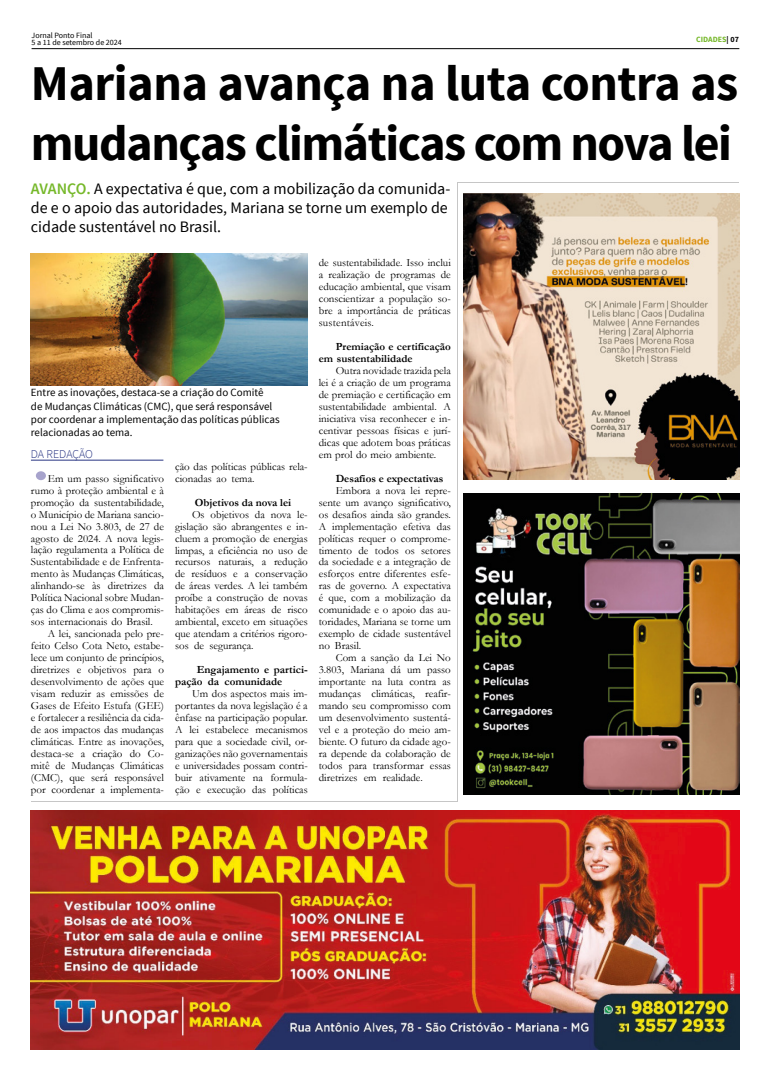
<style>
.page{position:relative;width:766px;height:1078px;background:#fff}
.page>*{position:absolute;margin:0;border:0;box-sizing:border-box;transform-origin:0 0}
.t1{font:700 49.9px/59.9px "Source Sans Pro";letter-spacing:-.03em;color:#000}
.t2{font:16px/19.2px "Source Sans Pro";color:#000}
.t3{font:300 12px "Source Sans Pro";letter-spacing:-.01em;color:#283583}
.t4{font:11px/12px "Garamond";color:#000;text-align:justify}
.t5{font:11px/13.2px "Source Sans Pro";color:#000}
.t6{font:700 11px/12px "Garamond";color:#000}
.t7{font:8px/8px "Source Sans Pro";color:#000}
.t8{font:700 8px "Source Sans Pro";color:#76b82a}
.s1{color:#000}
.s2{font-weight:600;color:#76b82a}
</style>
<div class="page">
<hr style="left:32px;top:48px;width:707px;height:1px;background:#000">
<img style="left:31px;top:810px;width:708px;height:239px">
<hr style="left:31px;top:801px;width:425px;height:1px;background:#c6c6c6">
<hr style="left:457px;top:182px;width:1px;height:619px;background:#c6c6c6">
<img style="left:463px;top:194px;width:276px;height:285px">
<img style="left:463px;top:493px;width:276px;height:301px">
<hr style="left:457px;top:182px;width:281px;height:1px;background:#c6c6c6">
<hr style="left:31px;top:459px;width:132px;height:1px;background:#283583">
<div style="left:36px;top:471px;width:10px;height:9px;background:#a7a3cc;border-radius:50%"></div>
<img style="left:31px;top:254px;width:277px;height:131px">
<p class="t7" style="left:32px;top:31px;width:92px">Jornal Ponto Final<br>5 a 11 de setembro de 2024</p>
<p class="t8" style="left:696px;top:34px;width:44px">CIDADES<span class="s1">| 07</span></p>
<h1 class="t1" style="left:31px;top:55px;width:708px">Mariana avança na luta contra as mudanças climáticas com nova lei</h1>
<h2 class="t2" style="left:31px;top:179px;width:421px"><span class="s2">AVANÇO.</span> A expectativa é que, com a mobilização da comunida&shy;de e o apoio das autoridades, Mariana se torne um exemplo de cidade sustentável no Brasil.</h2>
<p class="t5" style="left:31px;top:386px;width:250px">Entre as inovações, destaca-se a criação do Comitê<br>de Mudanças Climáticas (CMC), que será responsável por coordenar a implementação das políticas públicas relacionadas ao tema.</p>
<p class="t3" style="left:31px;top:446px;width:63px">DA REDAÇÃO</p>
<p class="t4" style="left:31px;top:471px;width:134px;text-indent:17px">Em um passo significativo rumo à proteção ambiental e à promoção da sustentabilidade, o Município de Mariana sancio&shy;nou a Lei No 3.803, de 27 de agosto de 2024. A nova legis&shy;lação regulamenta a Política de Sustentabilidade e de Enfrenta&shy;mento às Mudanças Climáticas, alinhando-se às diretrizes da Política Nacional sobre Mudan&shy;ças do Clima e aos compromis&shy;sos internacionais do Brasil.</p>
<p class="t4" style="left:31px;top:627px;width:134px;text-indent:17px">A lei, sancionada pelo pre&shy;feito Celso Cota Neto, estabe&shy;lece um conjunto de princípios, diretrizes e objetivos para o desenvolvimento de ações que visam reduzir as emissões de Gases de Efeito Estufa (GEE) e fortalecer a resiliência da cida&shy;de aos impactos das mudanças climáticas. Entre as inovações, destaca-se a criação do Co&shy;mitê de Mudanças Climáticas (CMC), que será responsável por coordenar a implementa-</p>
<p class="t4" style="left:175px;top:460px;width:134px">ção das políticas públicas rela&shy;cionadas ao tema.</p>
<p class="t6" style="left:195px;top:496px;width:98px">Objetivos da nova lei</p>
<p class="t4" style="left:175px;top:507px;width:134px;text-indent:17px">Os objetivos da nova le&shy;gislação são abrangentes e in&shy;cluem a promoção de energias limpas, a eficiência no uso de recursos naturais, a redução de resíduos e a conservação de áreas verdes. A lei também proíbe a construção de novas habitações em áreas de risco ambiental, exceto em situações que atendam a critérios rigoro&shy;sos de segurança.</p>
<p class="t6" style="left:175px;top:663px;width:134px;text-indent:22px">Engajamento e partici&shy;pação da comunidade</p>
<p class="t4" style="left:175px;top:687px;width:134px;text-indent:17px">Um dos aspectos mais im&shy;portantes da nova legislação é a ênfase na participação popular.<br>A lei estabelece mecanismos para que a sociedade civil, or&shy;ganizações não governamentais e universidades possam contri&shy;buir ativamente na formula&shy;ção e execução das políticas</p>
<p class="t4" style="left:318px;top:256px;width:134px">de sustentabilidade. Isso inclui a realização de programas de educação ambiental, que visam conscientizar a população so&shy;bre a importância de práticas sustentáveis.</p>
<p class="t6" style="left:318px;top:340px;width:134px;text-indent:17px">Premiação e certificação em sustentabilidade</p>
<p class="t4" style="left:318px;top:364px;width:134px;text-indent:17px">Outra novidade trazida pela lei é a criação de um programa de premiação e certificação em sustentabilidade ambiental. A iniciativa visa reconhecer e in&shy;centivar pessoas físicas e jurí&shy;dicas que adotem boas práticas em prol do meio ambiente.</p>
<p class="t6" style="left:335px;top:472px;width:109px">Desafios e expectativas</p>
<p class="t4" style="left:318px;top:483px;width:134px;text-indent:17px">Embora a nova lei repre&shy;sente um avanço significativo, os desafios ainda são grandes.<br>A implementação efetiva das políticas requer o comprome&shy;timento de todos os setores da sociedade e a integração de esforços entre diferentes esfe&shy;ras de governo. A expectativa é que, com a mobilização da comunidade e o apoio das au&shy;toridades, Mariana se torne um exemplo de cidade sustentável no Brasil.</p>
<p class="t4" style="left:318px;top:651px;width:134px;text-indent:17px">Com a sanção da Lei No 3.803, Mariana dá um passo importante na luta contra as mudanças climáticas, reafir&shy;mando seu compromisso com um desenvolvimento sustentá&shy;vel e a proteção do meio am&shy;biente. O futuro da cidade ago&shy;ra depende da colaboração de todos para transformar essas diretrizes em realidade.</p>
</div>
